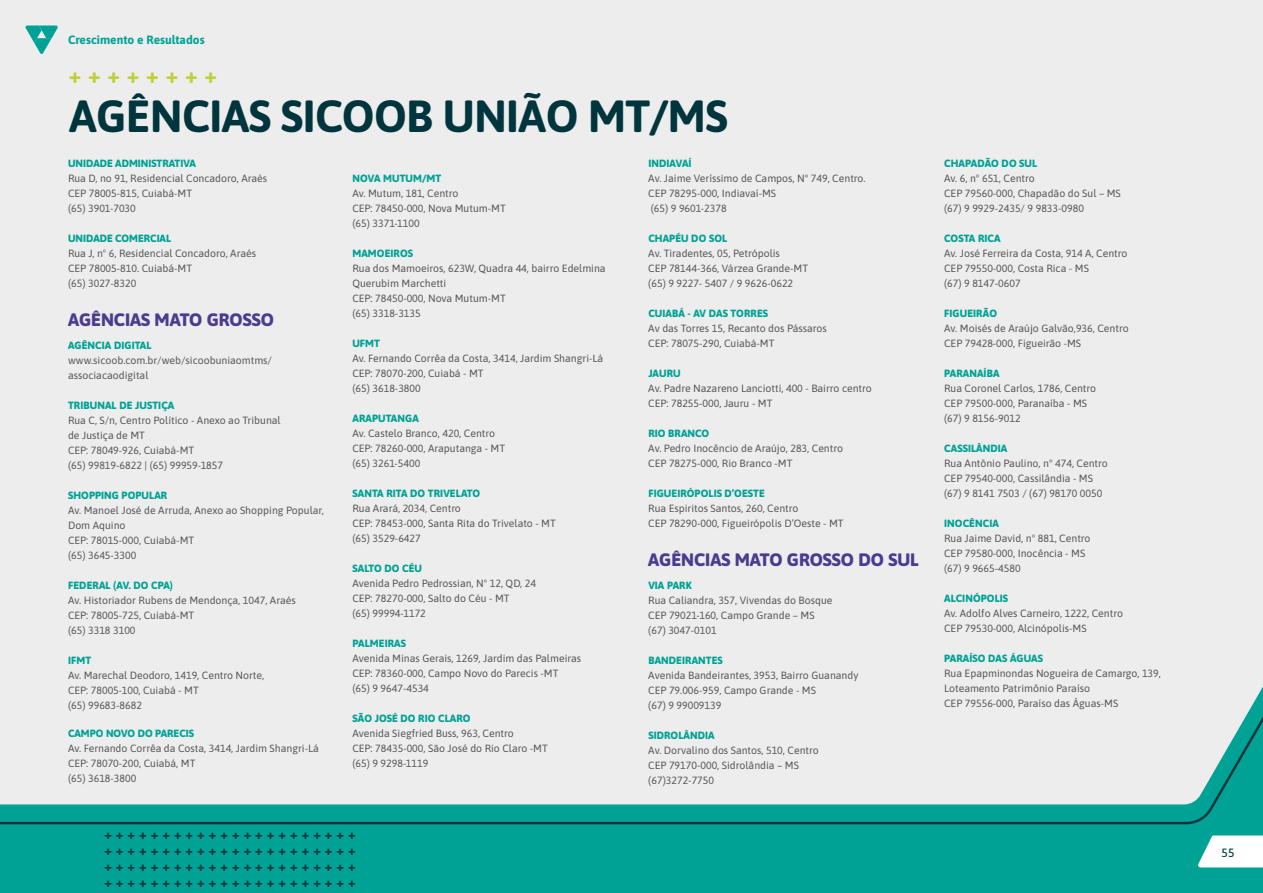
<style>
.page{position:relative;width:1263px;height:893px;background:#ededed}
.page>*{position:absolute;margin:0;border:0;box-sizing:border-box;transform-origin:0 0}
.t1{font:700 45px "Asap";letter-spacing:-.01em;color:#00353e}
.t2{font:800 22.5px "Asap";color:#bed136}
.t3{font:800 18px "Asap";color:#4c3c90}
.t4{font:800 13.5px/16.2px "Asap";color:#00353e;text-align:justify}
.t5{font:700 12px "Asap";color:#00a295}
.t6{font:500 12px "Asap";color:#004842}
.t7{font:10.5px/15px "Asap";color:#575756}
.t8{font:10.5px/15px "Asap";color:#585756}
.t9{font:800 10.5px "Asap";letter-spacing:.01em;color:#00a295}
.t10{font:800 10.5px "Asap";color:#00a396}
</style>
<div class="page">
<svg style="left:0;top:686px;width:1263px;height:207px;background:#1faba0"></svg>
<svg style="left:0;top:696px;width:1263px;height:129px"></svg>
<svg style="left:1197px;top:835px;width:66px;height:32px;background:#ddf2f1"></svg>
<svg style="left:26px;top:26px;width:32px;height:28px"></svg>
<p class="t5" style="left:68px;top:31px;width:138px">Crescimento e Resultados</p>
<h2 class="t2" style="left:69px;top:59px;width:150px">+ + + + + + + +</h2>
<h1 class="t1" style="left:69px;top:84px;width:660px">AGÊNCIAS SICOOB UNIÃO MT/MS</h1>
<p class="t9" style="left:68px;top:156px;width:129px">UNIDADE ADMINISTRATIVA</p>
<p class="t7" style="left:68px;top:170px;width:201px">Rua D, no 91, Residencial Concadoro, Araés<br>CEP 78005-815, Cuiabá-MT<br>(65) 3901-7030</p>
<p class="t9" style="left:68px;top:231px;width:105px">UNIDADE COMERCIAL</p>
<p class="t7" style="left:68px;top:245px;width:190px">Rua J, nº 6, Residencial Concadoro, Araés<br>CEP 78005-810. Cuiabá-MT<br>(65) 3027-8320</p>
<h3 class="t3" style="left:68px;top:306px;width:207px">AGÊNCIAS MATO GROSSO</h3>
<p class="t9" style="left:68px;top:338px;width:85px">AGÊNCIA DIGITAL</p>
<p class="t7" style="left:68px;top:352px;width:205px">www.sicoob.com.br/web/sicoobuniaomtms/ associacaodigital</p>
<p class="t9" style="left:68px;top:398px;width:108px">TRIBUNAL DE JUSTIÇA</p>
<p class="t7" style="left:68px;top:412px;width:214px">Rua C, S/n, Centro Político - Anexo ao Tribunal de Justiça de MT<br>CEP: 78049-926, Cuiabá-MT<br>(65) 99819-6822 | (65) 99959-1857</p>
<p class="t9" style="left:68px;top:488px;width:101px">SHOPPING POPULAR</p>
<p class="t7" style="left:68px;top:502px;width:257px">Av. Manoel José de Arruda, Anexo ao Shopping Popular,<br>Dom Aquino<br>CEP: 78015-000, Cuiabá-MT<br>(65) 3645-3300</p>
<p class="t9" style="left:68px;top:578px;width:106px">FEDERAL (AV. DO CPA)</p>
<p class="t7" style="left:68px;top:592px;width:229px">Av. Historiador Rubens de Mendonça, 1047, Araés<br>CEP: 78005-725, Cuiabá-MT<br>(65) 3318 3100</p>
<p class="t9" style="left:68px;top:653px;width:25px">IFMT</p>
<p class="t7" style="left:68px;top:667px;width:198px">Av. Marechal Deodoro, 1419, Centro Norte,<br>CEP: 78005-100, Cuiabá - MT<br>(65) 99683-8682</p>
<p class="t10" style="left:68px;top:726px;width:128px">CAMPO NOVO DO PARECIS</p>
<p class="t8" style="left:68px;top:740px;width:252px">Av. Fernando Corrêa da Costa, 3414, Jardim Shangri-Lá<br>CEP: 78070-200, Cuiabá, MT<br>(65) 3618-3800</p>
<p class="t9" style="left:352px;top:171px;width:90px">NOVA MUTUM/MT</p>
<p class="t7" style="left:352px;top:185px;width:155px">Av. Mutum, 181, Centro<br>CEP: 78450-000, Nova Mutum-MT (65) 3371-1100</p>
<p class="t9" style="left:352px;top:246px;width:62px">MAMOEIROS</p>
<p class="t7" style="left:352px;top:260px;width:255px">Rua dos Mamoeiros, 623W, Quadra 44, bairro Edelmina<br>Querubim Marchetti<br>CEP: 78450-000, Nova Mutum-MT<br>(65) 3318-3135</p>
<p class="t9" style="left:352px;top:336px;width:29px">UFMT</p>
<p class="t7" style="left:352px;top:350px;width:252px">Av. Fernando Corrêa da Costa, 3414, Jardim Shangri-Lá<br>CEP: 78070-200, Cuiabá - MT<br>(65) 3618-3800</p>
<p class="t9" style="left:352px;top:411px;width:68px">ARAPUTANGA</p>
<p class="t8" style="left:352px;top:425px;width:154px">Av. Castelo Branco, 420, Centro<br>CEP: 78260-000, Araputanga - MT (65) 3261-5400</p>
<p class="t9" style="left:352px;top:486px;width:129px">SANTA RITA DO TRIVELATO</p>
<p class="t8" style="left:352px;top:500px;width:205px">Rua Arará, 2034, Centro<br>CEP: 78453-000, Santa Rita do Trivelato - MT (65) 3529-6427</p>
<p class="t9" style="left:352px;top:561px;width:71px">SALTO DO CÉU</p>
<p class="t8" style="left:352px;top:575px;width:185px">Avenida Pedro Pedrossian, Nº 12, QD, 24<br>CEP: 78270-000, Salto do Céu - MT<br>(65) 99994-1172</p>
<p class="t9" style="left:352px;top:636px;width:55px">PALMEIRAS</p>
<p class="t8" style="left:352px;top:651px;width:230px">Avenida Minas Gerais, 1269, Jardim das Palmeiras<br>CEP: 78360-000, Campo Novo do Parecis -MT<br>(65) 9 9647-4534</p>
<p class="t9" style="left:352px;top:711px;width:120px">SÃO JOSÉ DO RIO CLARO</p>
<p class="t7" style="left:352px;top:726px;width:197px">Avenida Siegfried Buss, 963, Centro<br>CEP: 78435-000, São José do Rio Claro -MT (65) 9 9298-1119</p>
<p class="t4" style="left:104px;top:825px;width:253px">+ + + + + + + + + + + + + + + + + + + + + + + + + + + + + + + + + + + + + + + + + + + + + + + + + + + + + + + + + + + + + + + + + + + + + + + + + + + + + + + + + + + + + + + +</p>
<p class="t9" style="left:648px;top:156px;width:45px">INDIAVAÍ</p>
<p class="t7" style="left:648px;top:170px;width:219px">Av. Jaime Veríssimo de Campos, N° 749, Centro.<br>CEP 78295-000, Indiavaí-MS<br>(65) 9 9601-2378</p>
<p class="t9" style="left:648px;top:231px;width:80px">CHAPÉU DO SOL</p>
<p class="t7" style="left:648px;top:245px;width:161px">Av. Tiradentes, 05, Petrópolis<br>CEP 78144-366, Várzea Grande-MT (65) 9 9227- 5407 / 9 9626-0622</p>
<p class="t9" style="left:648px;top:306px;width:121px">CUIABÁ - AV DAS TORRES</p>
<p class="t7" style="left:648px;top:320px;width:180px">Av das Torres 15, Recanto dos Pássaros<br>CEP: 78075-290, Cuiabá-MT</p>
<p class="t9" style="left:648px;top:366px;width:34px">JAURU</p>
<p class="t8" style="left:648px;top:380px;width:225px">Av. Padre Nazareno Lanciotti, 400 - Bairro centro<br>CEP: 78255-000, Jauru - MT</p>
<p class="t9" style="left:648px;top:426px;width:62px">RIO BRANCO</p>
<p class="t8" style="left:648px;top:440px;width:196px">Av. Pedro Inocêncio de Araújo, 283, Centro<br>CEP 78275-000, Rio Branco -MT</p>
<p class="t9" style="left:648px;top:486px;width:118px">FIGUEIRÓPOLIS D’OESTE</p>
<p class="t8" style="left:648px;top:500px;width:197px">Rua Espiritos Santos, 260, Centro<br>CEP 78290-000, Figueirópolis D’Oeste - MT</p>
<h3 class="t3" style="left:648px;top:546px;width:272px">AGÊNCIAS MATO GROSSO DO SUL</h3>
<p class="t9" style="left:648px;top:578px;width:45px">VIA PARK</p>
<p class="t7" style="left:648px;top:592px;width:186px">Rua Caliandra, 357, Vivendas do Bosque<br>CEP 79021-160, Campo Grande – MS (67) 3047-0101</p>
<p class="t9" style="left:648px;top:653px;width:76px">BANDEIRANTES</p>
<p class="t7" style="left:648px;top:667px;width:212px">Avenida Bandeirantes, 3953, Bairro Guanandy<br>CEP 79.006-959, Campo Grande - MS<br>(67) 9 99009139</p>
<p class="t9" style="left:648px;top:728px;width:68px">SIDROLÂNDIA</p>
<p class="t7" style="left:648px;top:742px;width:172px">Av. Dorvalino dos Santos, 510, Centro<br>CEP 79170-000, Sidrolândia – MS (67)3272-7750</p>
<p class="t9" style="left:944px;top:156px;width:95px">CHAPADÃO DO SUL</p>
<p class="t7" style="left:944px;top:170px;width:178px">Av. 6, n° 651, Centro<br>CEP 79560-000, Chapadão do Sul – MS (67) 9 9929-2435/ 9 9833-0980</p>
<p class="t9" style="left:944px;top:231px;width:58px">COSTA RICA</p>
<p class="t7" style="left:944px;top:245px;width:185px">Av. José Ferreira da Costa, 914 A, Centro<br>CEP 79550-000, Costa Rica - MS<br>(67) 9 8147-0607</p>
<p class="t9" style="left:944px;top:306px;width:54px">FIGUEIRÃO</p>
<p class="t7" style="left:944px;top:320px;width:186px">Av. Moisés de Araújo Galvão,936, Centro<br>CEP 79428-000, Figueirão -MS</p>
<p class="t9" style="left:944px;top:366px;width:57px">PARANAÍBA</p>
<p class="t7" style="left:944px;top:380px;width:153px">Rua Coronel Carlos, 1786, Centro<br>CEP 79500-000, Paranaíba - MS (67) 9 8156-9012</p>
<p class="t9" style="left:944px;top:441px;width:65px">CASSILÂNDIA</p>
<p class="t7" style="left:944px;top:455px;width:165px">Rua Antônio Paulino, n° 474, Centro<br>CEP 79540-000, Cassilândia - MS (67) 9 8141 7503 / (67) 98170 0050</p>
<p class="t9" style="left:944px;top:516px;width:56px">INOCÊNCIA</p>
<p class="t7" style="left:944px;top:530px;width:148px">Rua Jaime David, n° 881, Centro<br>CEP 79580-000, Inocência - MS (67) 9 9665-4580</p>
<p class="t9" style="left:944px;top:591px;width:66px">ALCINÓPOLIS</p>
<p class="t7" style="left:944px;top:605px;width:180px">Av. Adolfo Alves Carneiro, 1222, Centro<br>CEP 79530-000, Alcinópolis-MS</p>
<p class="t9" style="left:944px;top:651px;width:100px">PARAÍSO DAS ÁGUAS</p>
<p class="t7" style="left:944px;top:665px;width:218px">Rua Epapminondas Nogueira de Camargo, 139,<br>Loteamento Patrimônio Paraíso<br>CEP 79556-000, Paraíso das Águas-MS</p>
<p class="t6" style="left:1221px;top:844px;width:14px">55</p>
</div>
